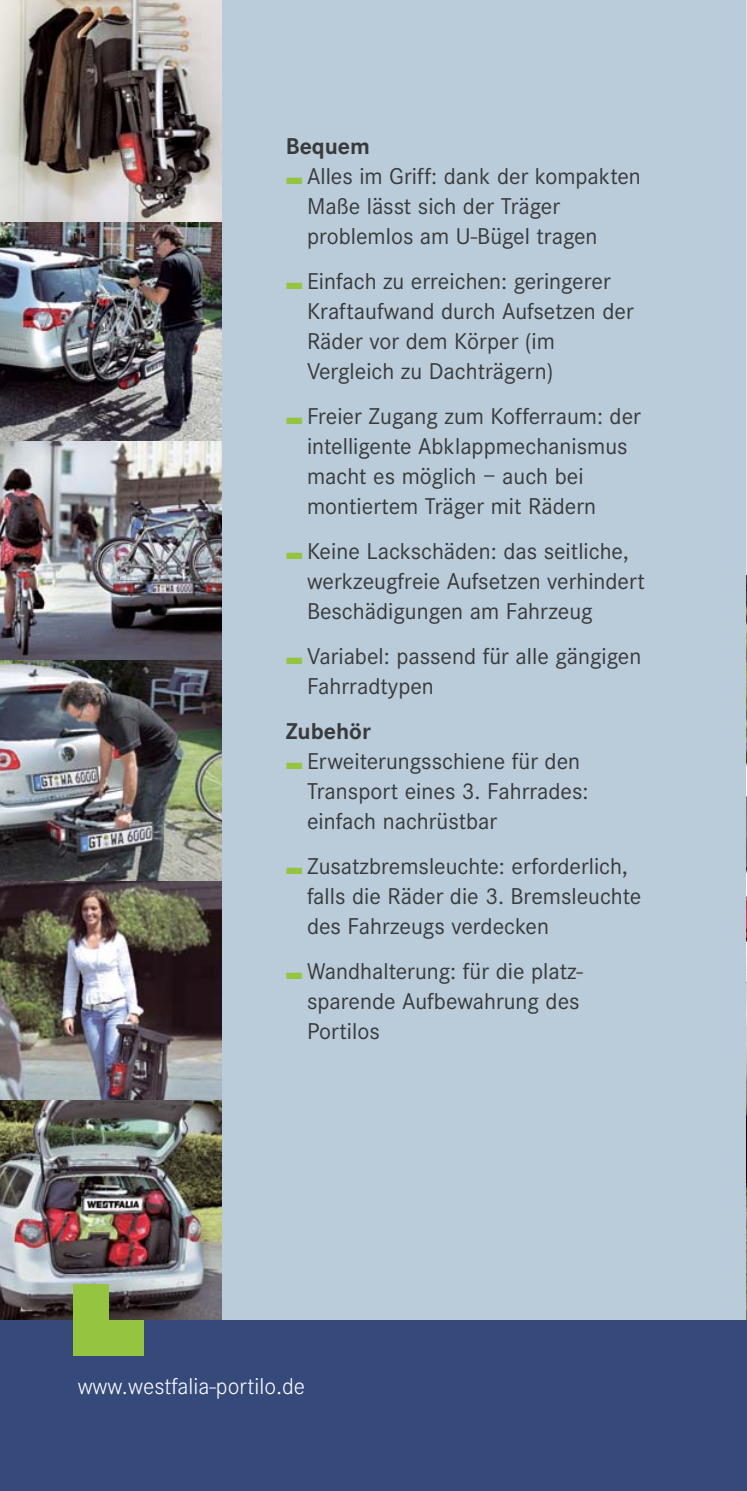
<style>
.page{position:relative;width:747px;height:1491px;background:#fff}
.page>*{position:absolute;margin:0;border:0;box-sizing:border-box;transform-origin:0 0}
.t1{font:23.75px/30px "Corporate S";color:#383a3b}
.t2{font:300 23.75px "Corporate S";color:#fff}
.t3{font:700 23.75px "Corporate S";color:#383a3b}
.s1{color:#95c540}
</style>
<div class="page">
<img style="left:0;top:0;width:747px;height:1491px">
<p class="t3" style="left:286px;top:137px;width:86px">Bequem</p>
<p class="t1" style="left:307px;top:162px;width:335px;text-indent:-21px"><span class="s1">■</span> Alles im Griff: dank der kompakten<br>Maße lässt sich der Träger problemlos am U-Bügel tragen</p>
<p class="t1" style="left:307px;top:267px;width:328px;text-indent:-21px"><span class="s1">■</span> Einfach zu erreichen: geringerer<br>Kraftaufwand durch Aufsetzen der<br>Räder vor dem Körper (im<br>Vergleich zu Dachträgern)</p>
<p class="t1" style="left:307px;top:402px;width:335px;text-indent:-21px"><span class="s1">■</span> Freier Zugang zum Kofferraum: der intelligente Abklappmechanismus macht es möglich – auch bei montiertem Träger mit Rädern</p>
<p class="t1" style="left:307px;top:537px;width:339px;text-indent:-21px"><span class="s1">■</span> Keine Lackschäden: das seitliche, werkzeugfreie Aufsetzen verhindert<br>Beschädigungen am Fahrzeug</p>
<p class="t1" style="left:307px;top:642px;width:336px;text-indent:-21px"><span class="s1">■</span> Variabel: passend für alle gängigen<br>Fahrradtypen</p>
<p class="t3" style="left:286px;top:722px;width:87px">Zubehör</p>
<p class="t1" style="left:307px;top:747px;width:283px;text-indent:-21px"><span class="s1">■</span> Erweiterungsschiene für den<br>Transport eines 3. Fahrrades: einfach nachrüstbar</p>
<p class="t1" style="left:307px;top:852px;width:336px;text-indent:-21px"><span class="s1">■</span> Zusatzbremsleuchte: erforderlich, falls die Räder die 3. Bremsleuchte des Fahrzeugs verdecken</p>
<p class="t1" style="left:307px;top:957px;width:278px;text-indent:-21px"><span class="s1">■</span> Wandhalterung: für die platz&shy;sparende Aufbewahrung des<br>Portilos</p>
<p class="t2" style="left:78px;top:1377px;width:229px">www.westfalia-portilo.de</p>
</div>
